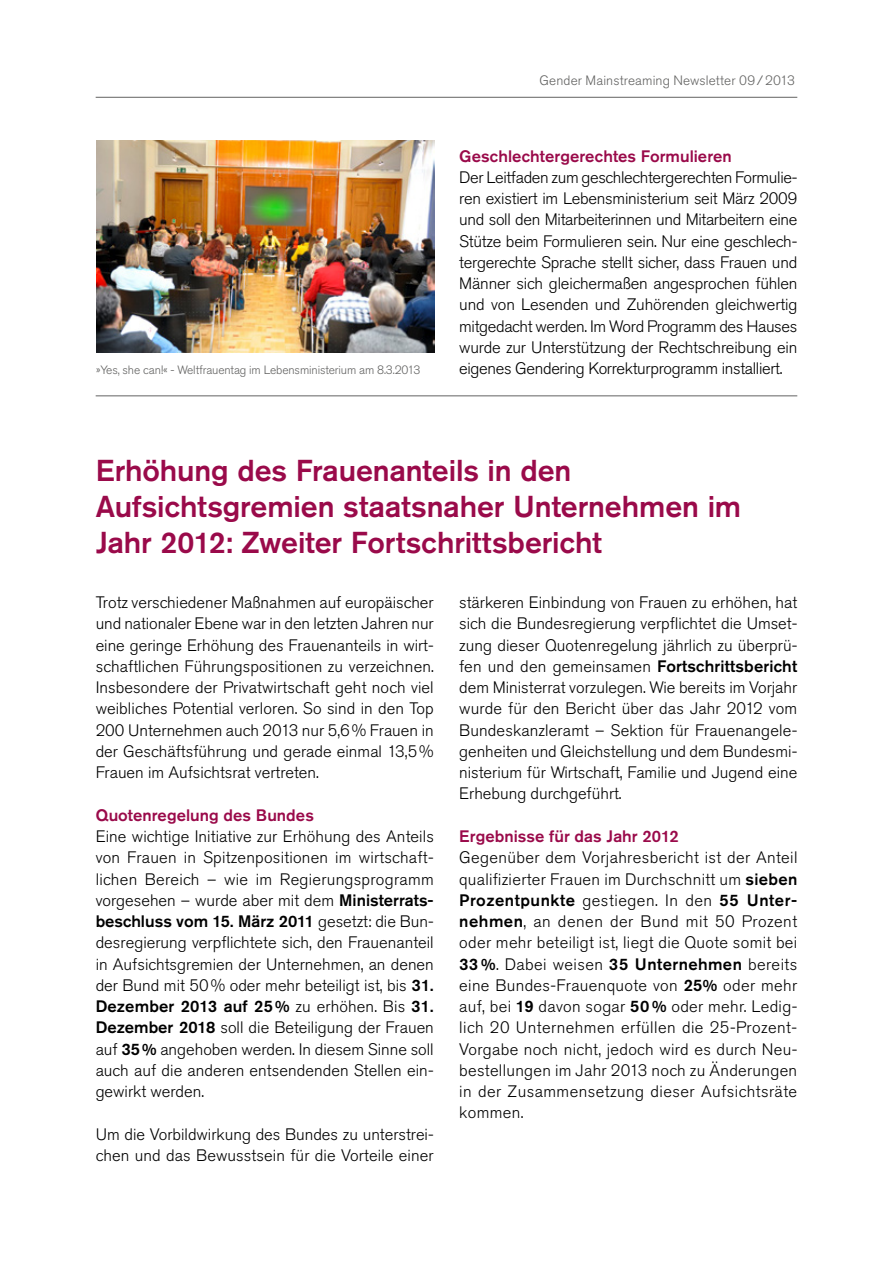
<style>
.page{position:relative;width:893px;height:1263px;background:#fff}
.page>*{position:absolute;margin:0;border:0;box-sizing:border-box;transform-origin:0 0}
.NL___Headline_1{font:500 30px/36px "Akzidenz Grotesk Pro";letter-spacing:-.005em;color:#9a0a4a}
.NL_-_Lauftext{font:300 16.5px/21.3px "Akzidenz Grotesk Pro";color:#000;text-align:justify}
.NL_-_Headline_3{font:500 16.5px "Akzidenz Grotesk Pro";letter-spacing:.005em;color:#9a0a4a}
.t1{font:300 13.5px "Akzidenz Grotesk Pro";letter-spacing:.01em;color:#636362}
.t2{font:300 12px "Akzidenz Grotesk Pro";letter-spacing:-.01em;color:#636362}
.s1{font-weight:500}
</style>
<div class="page">
<hr style="left:96px;top:97px;width:701px;height:1px;background:#636362">
<img style="left:96px;top:140px;width:338px;height:213px">
<hr style="left:96px;top:395px;width:701px;height:1px;background:#636362">
<p class="t2" style="left:96px;top:362px;width:326px">»Yes, she can!« - Weltfrauentag im Lebensministerium am 8.3.2013</p>
<p class="t1" style="left:540px;top:72px;width:257px">Gender Mainstreaming Newsletter 09/2013</p>
<h3 class="NL_-_Headline_3" style="left:459px;top:145px;width:274px">Geschlechtergerechtes Formulieren</h3>
<p class="NL_-_Lauftext" style="left:459px;top:166px;width:340px">Der Leitfaden zum geschlechtergerechten Formulie&shy;ren existiert im Lebensministerium seit März 2009 und soll den Mitarbeiterinnen und Mitarbeitern eine Stütze beim Formulieren sein. Nur eine geschlech&shy;tergerechte Sprache stellt sicher, dass Frauen und Männer sich gleichermaßen angesprochen fühlen und von Lesenden und Zuhörenden gleichwertig mitgedacht werden. Im Word Programm des Hauses wurde zur Unterstützung der Rechtschreibung ein eigenes Gendering Korrekturprogramm installiert.</p>
<h1 class="NL___Headline_1" style="left:96px;top:451px;width:647px">Erhöhung des Frauenanteils in den<br>Aufsichtsgremien staatsnaher Unternehmen im<br>Jahr 2012: Zweiter Fortschrittsbericht</h1>
<p class="NL_-_Lauftext" style="left:96px;top:592px;width:340px">Trotz verschiedener Maßnahmen auf europäischer und nationaler Ebene war in den letzten Jahren nur eine geringe Erhöhung des Frauenanteils in wirt&shy;schaftlichen Führungspositionen zu verzeichnen.<br>Insbesondere der Privatwirtschaft geht noch viel weibliches Potential verloren. So sind in den Top 200 Unternehmen auch 2013 nur 5,6% Frauen in der Geschäftsführung und gerade einmal 13,5% Frauen im Aufsichtsrat vertreten.</p>
<h3 class="NL_-_Headline_3" style="left:96px;top:804px;width:220px">Quotenregelung des Bundes</h3>
<p class="NL_-_Lauftext" style="left:96px;top:825px;width:340px">Eine wichtige Initiative zur Erhöhung des Anteils von Frauen in Spitzenpositionen im wirtschaft&shy;lichen Bereich – wie im Regierungsprogramm vorgesehen – wurde aber mit dem <span class="s1">Ministerrats&shy;beschluss vom 15. März 2011</span> gesetzt: die Bun&shy;desregierung verpflichtete sich, den Frauenanteil in Aufsichtsgremien der Unternehmen, an denen der Bund mit 50% oder mehr beteiligt ist, bis <span class="s1">31.<br>Dezember 2013 auf 25%</span> zu erhöhen. Bis <span class="s1">31.<br>Dezember 2018</span> soll die Beteiligung der Frauen auf <span class="s1">35%</span> angehoben werden. In diesem Sinne soll auch auf die anderen entsendenden Stellen ein&shy;gewirkt werden.</p>
<p class="NL_-_Lauftext" style="left:96px;top:1123px;width:340px">Um die Vorbildwirkung des Bundes zu unterstrei&shy;chen und das Bewusstsein für die Vorteile einer</p>
<p class="NL_-_Lauftext" style="left:459px;top:592px;width:340px">stärkeren Einbindung von Frauen zu erhöhen, hat sich die Bundesregierung verpflichtet die Umset&shy;zung dieser Quotenregelung jährlich zu überprü&shy;fen und den gemeinsamen <span class="s1">Fortschrittsbericht </span>dem Ministerrat vorzulegen. Wie bereits im Vorjahr wurde für den Bericht über das Jahr 2012 vom Bundeskanzleramt – Sektion für Frauenangele&shy;genheiten und Gleichstellung und dem Bundesmi&shy;nisterium für Wirtschaft, Familie und Jugend eine Erhebung durchgeführt.</p>
<h3 class="NL_-_Headline_3" style="left:459px;top:825px;width:221px">Ergebnisse für das Jahr 2012</h3>
<p class="NL_-_Lauftext" style="left:459px;top:847px;width:340px">Gegenüber dem Vorjahresbericht ist der Anteil qualifizierter Frauen im Durchschnitt um <span class="s1">sieben Prozentpunkte</span> gestiegen. In den <span class="s1">55 Unter&shy;nehmen</span>, an denen der Bund mit 50 Prozent oder mehr beteiligt ist, liegt die Quote somit bei <span class="s1">33 %</span>. Dabei weisen <span class="s1">35 Unternehmen</span> bereits eine Bundes-Frauenquote von <span class="s1">25%</span> oder mehr auf, bei <span class="s1">19</span> davon sogar <span class="s1">50 %</span> oder mehr. Ledig&shy;lich 20 Unternehmen erfüllen die 25-Prozent-Vorgabe noch nicht, jedoch wird es durch Neu&shy;bestellungen im Jahr 2013 noch zu Änderungen in der Zusammensetzung dieser Aufsichtsräte kommen.</p>
</div>
